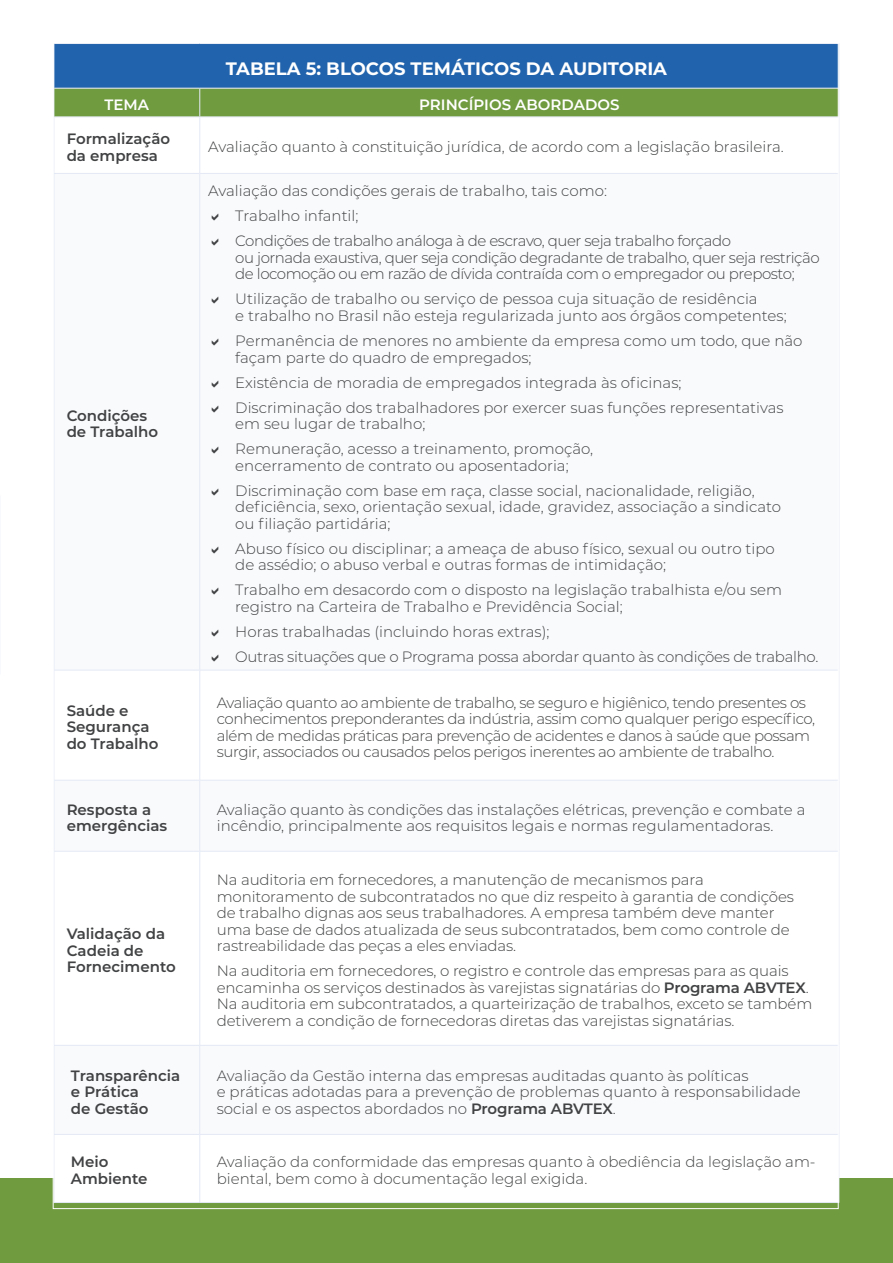
<style>
.page{position:relative;width:893px;height:1263px;background:#fff}
.page>*{position:absolute;margin:0;border:0;box-sizing:border-box;transform-origin:0 0}
.t1{font:700 18px "Montserrat";color:#fff}
.t2{font:300 15px/16.5px "Montserrat";letter-spacing:-.01em;color:#414243}
.t3{font:300 15px/16.5px "Montserrat";letter-spacing:-.03em;color:#414243}
.t4{font:600 15px/16.5px "Montserrat";color:#414243}
.t5{font:600 15px "Montserrat";color:#fff}
.s1{font-weight:600}
</style>
<div class="page">
<div style="left:0;top:1178px;width:893px;height:85px;background:#709b3f"></div>
<div style="left:54px;top:44px;width:785px;height:44px;background:#2163ac"></div>
<svg style="left:55px;top:781px;width:782px;height:70px"></svg>
<div style="left:55px;top:1178px;width:782px;height:24px;background:#fff"></div>
<svg style="left:55px;top:88px;width:782px;height:29px;background:#759e47"></svg>
<hr style="left:54px;top:117px;width:146px;height:1px;background:#e4e9f5">
<hr style="left:200px;top:117px;width:639px;height:1px;background:#e4e9f5">
<hr style="left:199px;top:117px;width:1px;height:56px;background:#e4e9f5">
<hr style="left:54px;top:173px;width:146px;height:1px;background:#e4e9f5">
<hr style="left:200px;top:173px;width:639px;height:1px;background:#e4e9f5">
<hr style="left:199px;top:174px;width:1px;height:496px;background:#e4e9f5">
<hr style="left:54px;top:670px;width:146px;height:1px;background:#e4e9f5">
<hr style="left:200px;top:670px;width:639px;height:1px;background:#e4e9f5">
<hr style="left:199px;top:670px;width:1px;height:110px;background:#e4e9f5">
<hr style="left:54px;top:780px;width:146px;height:1px;background:#e4e9f5">
<hr style="left:200px;top:780px;width:639px;height:1px;background:#e4e9f5">
<hr style="left:199px;top:780px;width:1px;height:71px;background:#e4e9f5">
<hr style="left:54px;top:851px;width:146px;height:1px;background:#e4e9f5">
<hr style="left:200px;top:851px;width:639px;height:1px;background:#e4e9f5">
<hr style="left:199px;top:851px;width:1px;height:194px;background:#e4e9f5">
<hr style="left:54px;top:1045px;width:146px;height:1px;background:#e4e9f5">
<hr style="left:200px;top:1045px;width:639px;height:1px;background:#e4e9f5">
<hr style="left:199px;top:1046px;width:1px;height:88px;background:#e4e9f5">
<hr style="left:54px;top:1134px;width:146px;height:1px;background:#e4e9f5">
<hr style="left:200px;top:1134px;width:639px;height:1px;background:#e4e9f5">
<hr style="left:199px;top:1135px;width:1px;height:67px;background:#e4e9f5">
<hr style="left:54px;top:1202px;width:146px;height:1px;background:#e4e9f5">
<hr style="left:200px;top:1202px;width:639px;height:1px;background:#e4e9f5">
<p class="t1" style="left:226px;top:55px;width:443px">TABELA 5: BLOCOS TEMÁTICOS DA AUDITORIA</p>
<p class="t5" style="left:105px;top:94px;width:46px">TEMA</p>
<p class="t5" style="left:419px;top:94px;width:202px">PRINCÍPIOS ABORDADOS</p>
<p class="t4" style="left:67px;top:130px;width:105px">Formalização da empresa</p>
<p class="t2" style="left:208px;top:138px;width:577px">Avaliação quanto à constituição jurídica, de acordo com a legislação brasileira.</p>
<p class="t4" style="left:67px;top:406px;width:93px">Condições de Trabalho</p>
<p class="t2" style="left:235px;top:178px;width:497px;line-height:25px;text-indent:-27px">Avaliação das condições gerais de trabalho, tais como:<br>Trabalho infantil;<br>Condições de trabalho análoga à de escravo, quer seja trabalho forçado</p>
<p class="t3" style="left:235px;top:249px;width:586px">ou jornada exaustiva, quer seja condição degradante de trabalho, quer seja restrição de locomoção ou em razão de dívida contraída com o empregador ou preposto;</p>
<p class="t2" style="left:235px;top:290px;width:553px">Utilização de trabalho ou serviço de pessoa cuja situação de residência<br>e trabalho no Brasil não esteja regularizada junto aos órgãos competentes;</p>
<p class="t2" style="left:235px;top:332px;width:569px">Permanência de menores no ambiente da empresa como um todo, que não façam parte do quadro de empregados;</p>
<p class="t2" style="left:235px;top:369px;width:550px;line-height:25px">Existência de moradia de empregados integrada às oficinas;<br>Discriminação dos trabalhadores por exercer suas funções representativas</p>
<p class="t2" style="left:235px;top:411px;width:359px;line-height:25px">em seu lugar de trabalho;<br>Remuneração, acesso a treinamento, promoção,</p>
<p class="t2" style="left:235px;top:452px;width:521px;line-height:25px">encerramento de contrato ou aposentadoria;<br>Discriminação com base em raça, classe social, nacionalidade, religião,</p>
<p class="t2" style="left:235px;top:498px;width:547px">deficiência, sexo, orientação sexual, idade, gravidez, associação a sindicato ou filiação partidária;</p>
<p class="t2" style="left:235px;top:539px;width:541px">Abuso físico ou disciplinar; a ameaça de abuso físico, sexual ou outro tipo de assédio; o abuso verbal e outras formas de intimidação;</p>
<p class="t2" style="left:235px;top:581px;width:548px">Trabalho em desacordo com o disposto na legislação trabalhista e/ou sem registro na Carteira de Trabalho e Previdência Social;</p>
<p class="t2" style="left:235px;top:618px;width:585px;line-height:25px">Horas trabalhadas (incluindo horas extras);<br>Outras situações que o Programa possa abordar quanto às condições de trabalho.</p>
<p class="t4" style="left:67px;top:702px;width:93px">Saúde e<br>Segurança do Trabalho</p>
<p class="t3" style="left:217px;top:694px;width:600px">Avaliação quanto ao ambiente de trabalho, se seguro e higiênico, tendo presentes os conhecimentos preponderantes da indústria, assim como qualquer perigo específico, além de medidas práticas para prevenção de acidentes e danos à saúde que possam surgir, associados ou causados pelos perigos inerentes ao ambiente de trabalho.</p>
<p class="t4" style="left:67px;top:800px;width:102px">Resposta a emergências</p>
<p class="t2" style="left:217px;top:801px;width:590px">Avaliação quanto às condições das instalações elétricas, prevenção e combate a incêndio, principalmente aos requisitos legais e normas regulamentadoras.</p>
<p class="t4" style="left:67px;top:925px;width:111px">Validação da<br>Cadeia de<br>Fornecimento</p>
<p class="t2" style="left:217px;top:871px;width:579px">Na auditoria em fornecedores, a manutenção de mecanismos para monitoramento de subcontratados no que diz respeito à garantia de condições de trabalho dignas aos seus trabalhadores. A empresa também deve manter uma base de dados atualizada de seus subcontratados, bem como controle de rastreabilidade das peças a eles enviadas.</p>
<p class="t2" style="left:217px;top:962px;width:597px">Na auditoria em fornecedores, o registro e controle das empresas para as quais encaminha os serviços destinados às varejistas signatárias do <span class="s1">Programa ABVTEX</span>.<br>Na auditoria em subcontratados, a quarteirização de trabalhos, exceto se também detiverem a condição de fornecedoras diretas das varejistas signatárias.</p>
<p class="t4" style="left:71px;top:1066px;width:111px">Transparência e Prática<br>de Gestão</p>
<p class="t2" style="left:217px;top:1066px;width:586px">Avaliação da Gestão interna das empresas auditadas quanto às políticas<br>e práticas adotadas para a prevenção de problemas quanto à responsabilidade social e os aspectos abordados no <span class="s1">Programa ABVTEX</span>.</p>
<p class="t4" style="left:71px;top:1153px;width:78px">Meio<br>Ambiente</p>
<p class="t2" style="left:217px;top:1153px;width:600px">Avaliação da conformidade das empresas quanto à obediência da legislação am&shy;biental, bem como à documentação legal exigida.</p>
</div>
